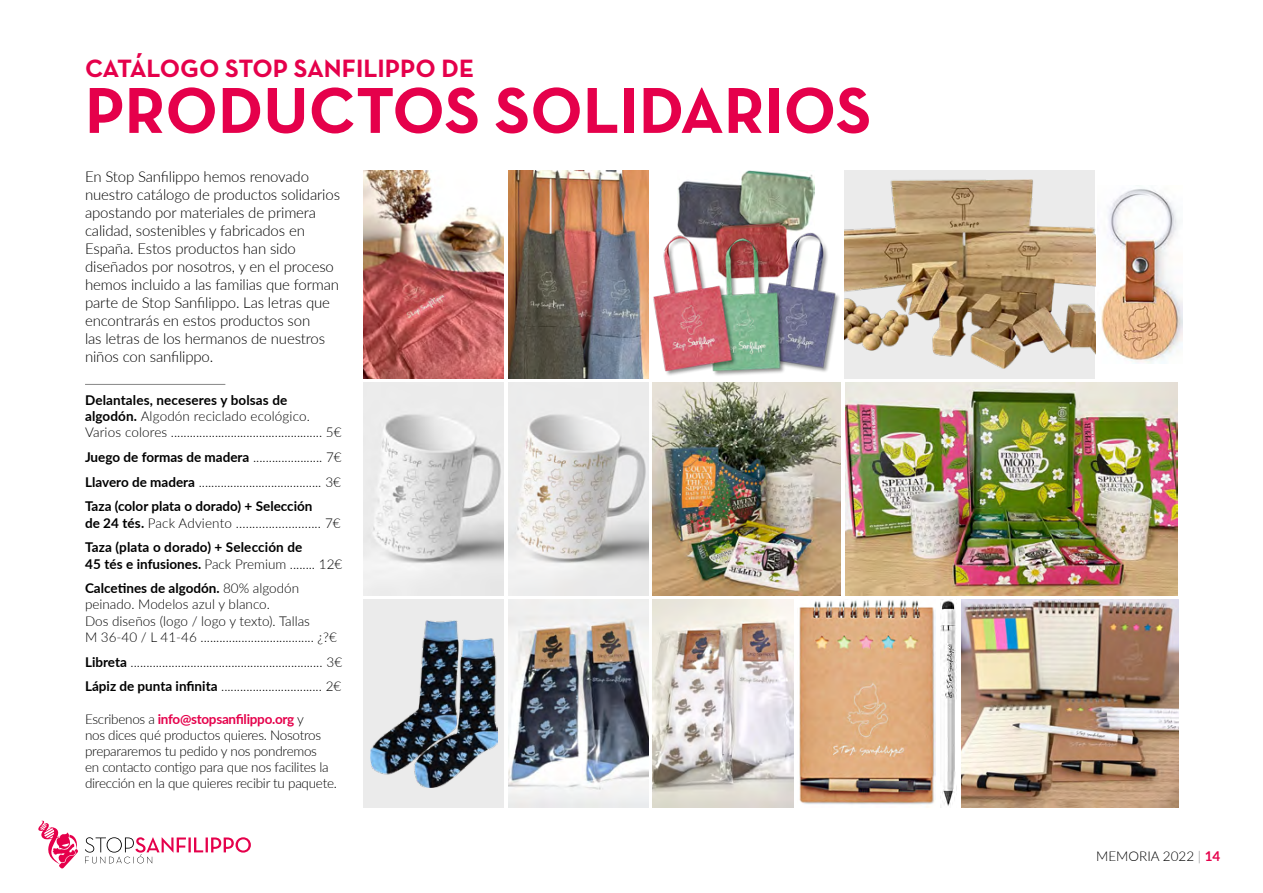
<style>
.page{position:relative;width:1263px;height:893px;background:#fff}
.page>*{position:absolute;margin:0;border:0;box-sizing:border-box;transform-origin:0 0}
.t1{font:700 66px "Neutra Text";color:#e5004b}
.t2{font:700 25.5px "Neutra Text";color:#e5004b}
.t3{font:300 15px/18px "Lato";letter-spacing:-.01em;color:#000}
.t4{font:300 13.5px/16.2px "Lato";letter-spacing:-.02em;color:#000}
.t5{font:300 13.5px/16.2px "Lato";letter-spacing:.01em;color:#000}
.t6{font:700 13.5px/24.8px "Lato";color:#000;text-align:justify}
.t7{font:300 13.5px/16.2px "Lato";color:#000}
.s1{font-weight:700}
.s2{font-weight:300}
.s3{font-weight:700;color:#e5004b}
.s4{color:#878787}
</style>
<div class="page">
<svg style="left:85px;top:837px;width:166px;height:26px"></svg>
<svg style="left:38px;top:820px;width:40px;height:49px"></svg>
<img style="left:1101px;top:189px;width:81px;height:174px">
<img style="left:508px;top:170px;width:140px;height:208px">
<div style="left:364px;top:600px;width:140px;height:208px;background:#ebebeb"></div>
<img style="left:370px;top:620px;width:127px;height:167px">
<img style="left:508px;top:600px;width:140px;height:208px">
<img style="left:799px;top:600px;width:137px;height:205px">
<img style="left:941px;top:600px;width:15px;height:206px">
<img style="left:961px;top:600px;width:217px;height:208px">
<img style="left:653px;top:600px;width:140px;height:208px">
<img style="left:364px;top:170px;width:140px;height:208px">
<img style="left:364px;top:383px;width:140px;height:212px">
<img style="left:508px;top:383px;width:140px;height:212px">
<img style="left:653px;top:383px;width:187px;height:212px">
<img style="left:845px;top:383px;width:333px;height:212px">
<img style="left:678px;top:170px;width:137px;height:44px">
<img style="left:653px;top:214px;width:186px;height:162px">
<div style="left:844px;top:170px;width:251px;height:208px;background:#ebebeb"></div>
<img style="left:844px;top:180px;width:251px;height:189px">
<hr style="left:85px;top:384px;width:140px;height:1px;background:#878787">
<h2 class="t2" style="left:85px;top:53px;width:391px">CATÁLOGO STOP SANFILIPPO DE</h2>
<h1 class="t1" style="left:85px;top:69px;width:788px">PRODUCTOS SOLIDARIOS</h1>
<p class="t3" style="left:85px;top:167px;width:256px">En Stop Sanfilippo hemos renovado nuestro catálogo de productos solidarios apostando por materiales de primera calidad, sostenibles y fabricados en España. Estos productos han sido diseñados por nosotros, y en el proceso hemos incluido a las familias que forman parte de Stop Sanfilippo. Las letras que encontrarás en estos productos son<br>las letras de los hermanos de nuestros niños con sanfilippo.</p>
<p class="t5" style="left:85px;top:391px;width:258px"><span class="s1">Delantales, neceseres y bolsas de algodón.</span> Algodón reciclado ecológico.<br>Varios colores ................................................ 5€</p>
<p class="t6" style="left:85px;top:444px;width:258px">Juego de formas de madera <span class="s2">...................... 7€ </span>Llavero de madera <span class="s2">....................................... 3€ </span>Taza (color plata o dorado) + Selección</p>
<p class="t5" style="left:85px;top:510px;width:257px;line-height:24.8px"><span class="s1">de 24 tés.</span> Pack Adviento .......................... 7€<br><span class="s1">Taza (plata o dorado) + Selección de</span></p>
<p class="t6" style="left:85px;top:551px;width:259px">45 tés e infusiones. <span class="s2">Pack Premium ........ 12€<br></span>Calcetines de algodón. <span class="s2">80% algodón</span></p>
<p class="t7" style="left:85px;top:596px;width:253px">peinado. Modelos azul y blanco.<br>Dos diseños (logo / logo y texto). Tallas<br>M 36-40 / L 41-46 .................................... ¿?€</p>
<p class="t4" style="left:85px;top:649px;width:259px;line-height:24.8px"><span class="s1">Libreta</span> ............................................................. 3€<br><span class="s1">Lápiz de punta infinita</span> ................................ 2€</p>
<p class="t4" style="left:85px;top:710px;width:253px">Escribenos a <span class="s3">info@stopsanfilippo.org</span> y<br>nos dices qué productos quieres. Nosotros prepararemos tu pedido y nos pondremos<br>en contacto contigo para que nos facilites la dirección en la que quieres recibir tu paquete.</p>
<p class="t7" style="left:1096px;top:848px;width:126px">MEMORIA 2022 <span class="s4">|</span> <span class="s3">14</span></p>
</div>
